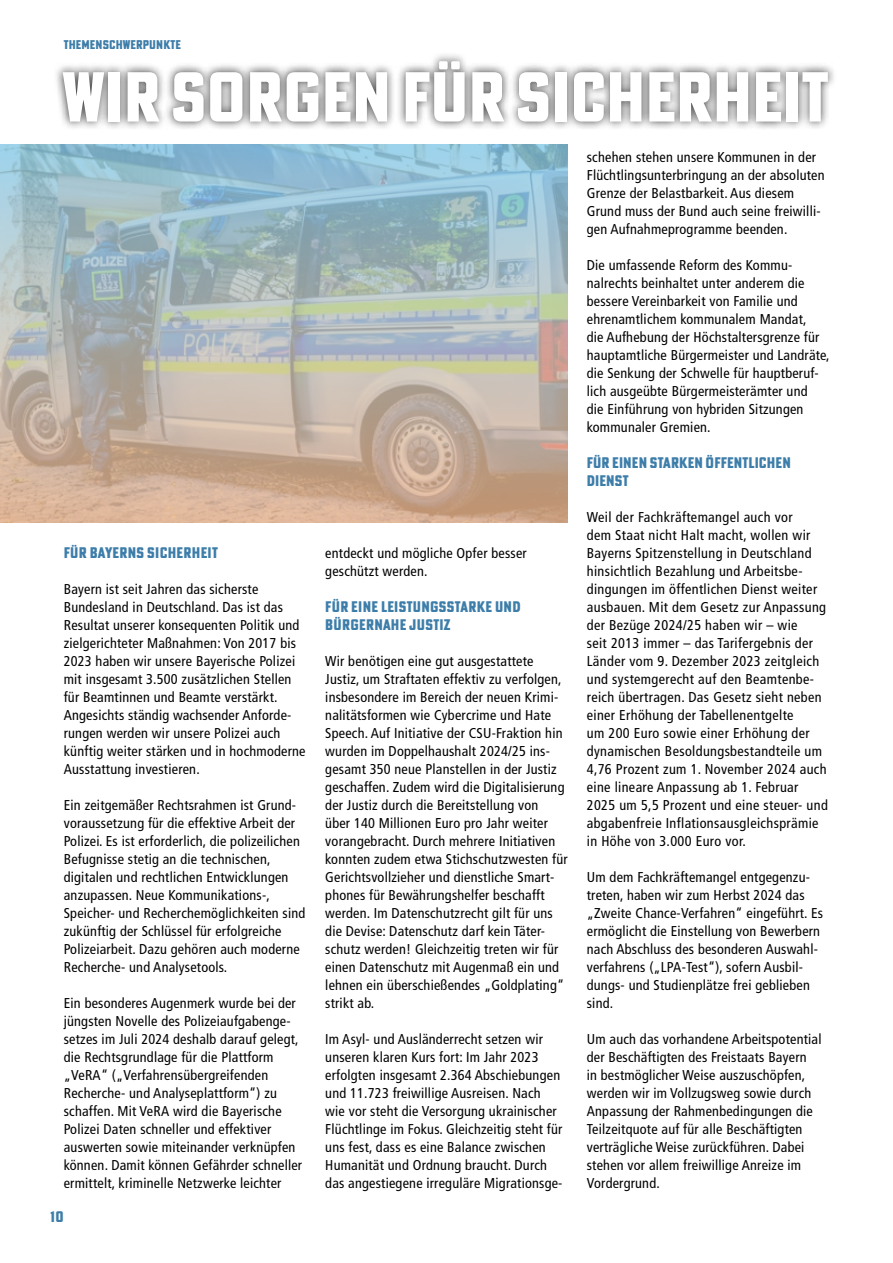
<style>
.page{position:relative;width:893px;height:1263px;background:#fff}
.page>*{position:absolute;margin:0;border:0;box-sizing:border-box;transform-origin:0 0}
.t1{font:800 69px "Poster Gothic Ex Cond ATF";color:#fff}
.t2{font:800 15px/18px "Poster Gothic Ex Cond ATF";letter-spacing:.02em;color:#3d7da9}
.t3{font:condensed 14.25px/18px "Frutiger LT Pro";letter-spacing:.015em;color:#000}
.t4{font:800 12.3px "Poster Gothic Ex Cond ATF";letter-spacing:.01em;color:#3d7da9}
</style>
<div class="page">
<svg style="left:0;top:144px;width:568px;height:378px;background:#b1b5b1"></svg>
<div style="left:54px;top:52px;width:783px;height:79px;background:#000;opacity:.75"></div>
<p class="t4" style="left:64px;top:36px;width:119px">THEMENSCHWERPUNKTE</p>
<h1 class="t1" style="left:62px;top:52px;width:768px">WIR SORGEN FÜR SICHERHEIT</h1>
<p class="t3" style="left:587px;top:148px;width:239px">schehen stehen unsere Kommunen in der Flüchtlingsunterbringung an der absoluten Grenze der Belastbarkeit. Aus diesem Grund muss der Bund auch seine freiwilli&shy;gen Aufnahmeprogramme beenden.</p>
<p class="t3" style="left:587px;top:256px;width:244px">Die umfassende Reform des Kommu&shy;nalrechts beinhaltet unter anderem die bessere Vereinbarkeit von Familie und ehrenamtlichem kommunalem Mandat,<br>die Aufhebung der Höchstaltersgrenze für hauptamtliche Bürgermeister und Landräte, die Senkung der Schwelle für hauptberuf&shy;lich ausgeübte Bürgermeisterämter und<br>die Einführung von hybriden Sitzungen kommunaler Gremien.</p>
<p class="t2" style="left:587px;top:453px;width:206px">FÜR EINEN STARKEN ÖFFENTLICHEN<br>DIENST</p>
<p class="t3" style="left:587px;top:508px;width:243px">Weil der Fachkräftemangel auch vor<br>dem Staat nicht Halt macht, wollen wir Bayerns Spitzenstellung in Deutschland hinsichtlich Bezahlung und Arbeitsbe&shy;dingungen im öffentlichen Dienst weiter ausbauen. Mit dem Gesetz zur Anpassung der Bezüge 2024/25 haben wir – wie<br>seit 2013 immer – das Tarifergebnis der Länder vom 9. Dezember 2023 zeitgleich und systemgerecht auf den Beamtenbe&shy;reich übertragen. Das Gesetz sieht neben einer Erhöhung der Tabellenentgelte<br>um 200 Euro sowie einer Erhöhung der dynamischen Besoldungsbestandteile um 4,76 Prozent zum 1. November 2024 auch eine lineare Anpassung ab 1. Februar 2025 um 5,5 Prozent und eine steuer- und abgabenfreie Inflationsausgleichsprämie in Höhe von 3.000 Euro vor.</p>
<p class="t3" style="left:587px;top:868px;width:238px">Um dem Fachkräftemangel entgegenzu&shy;treten, haben wir zum Herbst 2024 das „Zweite Chance-Verfahren“ eingeführt. Es ermöglicht die Einstellung von Bewerbern nach Abschluss des besonderen Auswahl&shy;verfahrens („LPA-Test“), sofern Ausbil&shy;dungs- und Studienplätze frei geblieben sind.</p>
<p class="t3" style="left:587px;top:1030px;width:236px">Um auch das vorhandene Arbeitspotential der Beschäftigten des Freistaats Bayern<br>in bestmöglicher Weise auszuschöpfen, werden wir im Vollzugsweg sowie durch Anpassung der Rahmenbedingungen die Teilzeitquote auf für alle Beschäftigten verträgliche Weise zurückführen. Dabei stehen vor allem freiwillige Anreize im Vordergrund.</p>
<p class="t2" style="left:64px;top:543px;width:156px">FÜR BAYERNS SICHERHEIT</p>
<p class="t3" style="left:64px;top:580px;width:243px">Bayern ist seit Jahren das sicherste Bundesland in Deutschland. Das ist das Resultat unserer konsequenten Politik und zielgerichteter Maßnahmen: Von 2017 bis 2023 haben wir unsere Bayerische Polizei mit insgesamt 3.500 zusätzlichen Stellen für Beamtinnen und Beamte verstärkt.<br>Angesichts ständig wachsender Anforde&shy;rungen werden wir unsere Polizei auch künftig weiter stärken und in hochmoderne Ausstattung investieren.</p>
<p class="t3" style="left:64px;top:796px;width:243px">Ein zeitgemäßer Rechtsrahmen ist Grund&shy;voraussetzung für die effektive Arbeit der Polizei. Es ist erforderlich, die polizeilichen Befugnisse stetig an die technischen, digitalen und rechtlichen Entwicklungen anzupassen. Neue Kommunikations-, Speicher- und Recherchemöglichkeiten sind zukünftig der Schlüssel für erfolgreiche Polizeiarbeit. Dazu gehören auch moderne Recherche- und Analysetools.</p>
<p class="t3" style="left:64px;top:994px;width:240px">Ein besonderes Augenmerk wurde bei der jüngsten Novelle des Polizeiaufgabenge&shy;setzes im Juli 2024 deshalb darauf gelegt, die Rechtsgrundlage für die Plattform „VeRA“ („Verfahrensübergreifenden Recherche- und Analyseplattform“) zu schaffen. Mit VeRA wird die Bayerische Polizei Daten schneller und effektiver auswerten sowie miteinander verknüpfen können. Damit können Gefährder schneller ermittelt, kriminelle Netzwerke leichter</p>
<p class="t3" style="left:325px;top:544px;width:203px">entdeckt und mögliche Opfer besser geschützt werden.</p>
<p class="t2" style="left:325px;top:597px;width:197px">FÜR EINE LEISTUNGSSTARKE UND<br>BÜRGERNAHE JUSTIZ</p>
<p class="t3" style="left:325px;top:652px;width:244px">Wir benötigen eine gut ausgestattete Justiz, um Straftaten effektiv zu verfolgen, insbesondere im Bereich der neuen Krimi&shy;nalitätsformen wie Cybercrime und Hate Speech. Auf Initiative der CSU-Fraktion hin wurden im Doppelhaushalt 2024/25 ins&shy;gesamt 350 neue Planstellen in der Justiz geschaffen. Zudem wird die Digitalisierung der Justiz durch die Bereitstellung von<br>über 140 Millionen Euro pro Jahr weiter vorangebracht. Durch mehrere Initiativen konnten zudem etwa Stichschutzwesten für Gerichtsvollzieher und dienstliche Smart&shy;phones für Bewährungshelfer beschafft werden. Im Datenschutzrecht gilt für uns die Devise: Datenschutz darf kein Täter&shy;schutz werden! Gleichzeitig treten wir für einen Datenschutz mit Augenmaß ein und lehnen ein überschießendes „Goldplating“ strikt ab.</p>
<p class="t3" style="left:325px;top:1030px;width:239px">Im Asyl- und Ausländerrecht setzen wir unseren klaren Kurs fort: Im Jahr 2023 erfolgten insgesamt 2.364 Abschiebungen und 11.723 freiwillige Ausreisen. Nach wie vor steht die Versorgung ukrainischer Flüchtlinge im Fokus. Gleichzeitig steht für uns fest, dass es eine Balance zwischen Humanität und Ordnung braucht. Durch das angestiegene irreguläre Migrationsge-</p>
<p class="t2" style="left:50px;top:1207px;width:15px">10</p>
</div>
